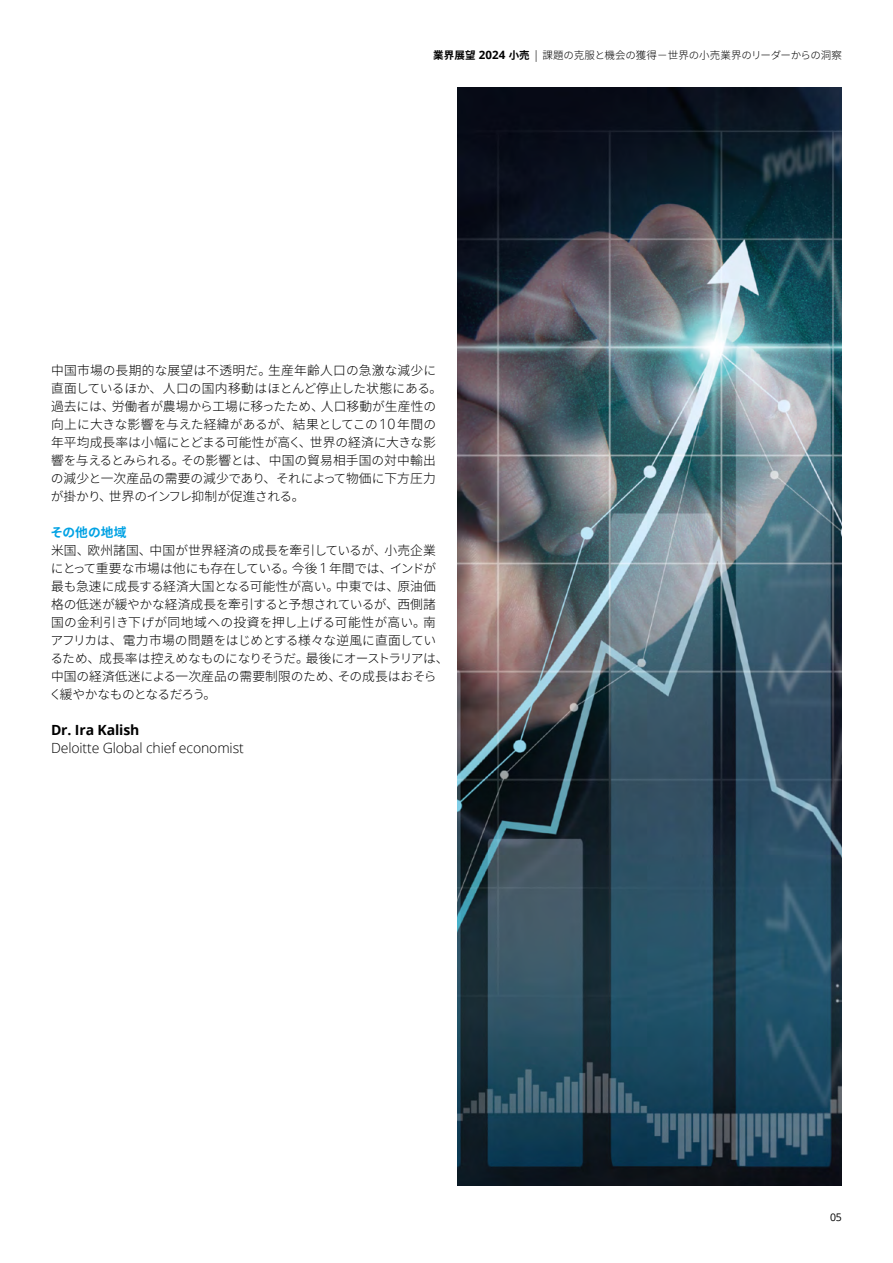
<style>
.page{position:relative;width:893px;height:1263px;background:#fff}
.page>*{position:absolute;margin:0;border:0;box-sizing:border-box;transform-origin:0 0}
.t1{font:300 14.1px "Open Sans";letter-spacing:-.01em;color:#000}
.t2{font:700 14.1px "Open Sans";letter-spacing:-.01em;color:#000}
.t3{font:300 12.75px/18px "Noto Sans JP";letter-spacing:-.005em;color:#000}
.t4{font:700 12.75px "Noto Sans JP";letter-spacing:-.005em;color:#00a2e4}
.t5{font:300 10.5px "Noto Sans JP";letter-spacing:-.01em;color:#000}
.t6{font:10.5px "Open Sans";color:#000}
.s1{font-weight:700}
.s2{font-family:"Open Sans";font-weight:700;font-size:11.55px}
.s3{font-family:"Open Sans";font-size:11.55px}
.s4{font-family:"Open Sans";font-size:14.1px}
</style>
<div class="page">
<img style="left:457px;top:87px;width:385px;height:1098px">
<p class="t5" style="left:433px;top:50px;width:410px"><span class="s1">業界展望</span> <span class="s2">2024</span> <span class="s1">小売</span> <span class="s3">|</span> 課題の克服と機会の獲得－世界の小売業界のリーダーからの洞察</p>
<p class="t3" style="left:51px;top:362px;width:393px">中国市場の長期的な展望は不透明だ。生産年齢人口の急激な減少に直面しているほか、人口の国内移動はほとんど停止した状態にある。過去には、労働者が農場から工場に移ったため、人口移動が生産性の向上に大きな影響を与えた経緯があるが、結果としてこの<span class="s4">10</span>年間の年平均成長率は小幅にとどまる可能性が高く、世界の経済に大きな影響を与えるとみられる。その影響とは、中国の貿易相手国の対中輸出の減少と一次産品の需要の減少であり、それによって物価に下方圧力が掛かり、世界のインフレ抑制が促進される。</p>
<p class="t4" style="left:51px;top:525px;width:77px">その他の地域</p>
<p class="t3" style="left:49px;top:542px;width:401px">米国、欧州諸国、中国が世界経済の成長を牽引しているが、小売企業にとって重要な市場は他にも存在している。今後 <span class="s4">1</span> 年間では、インドが最も急速に成長する経済大国となる可能性が高い。中東では、原油価格の低迷が緩やかな経済成長を牽引すると予想されているが、西側諸国の金利引き下げが同地域への投資を押し上げる可能性が高い。南アフリカは、電力市場の問題をはじめとする様々な逆風に直面しているため、成長率は控えめなものになりそうだ。最後にオーストラリアは、中国の経済低迷による一次産品の需要制限のため、その成長はおそらく緩やかなものとなるだろう。</p>
<p class="t2" style="left:51px;top:720px;width:90px">Dr. Ira Kalish</p>
<p class="t1" style="left:51px;top:738px;width:194px">Deloitte Global chief economist</p>
<p class="t6" style="left:830px;top:1210px;width:13px">05</p>
</div>
